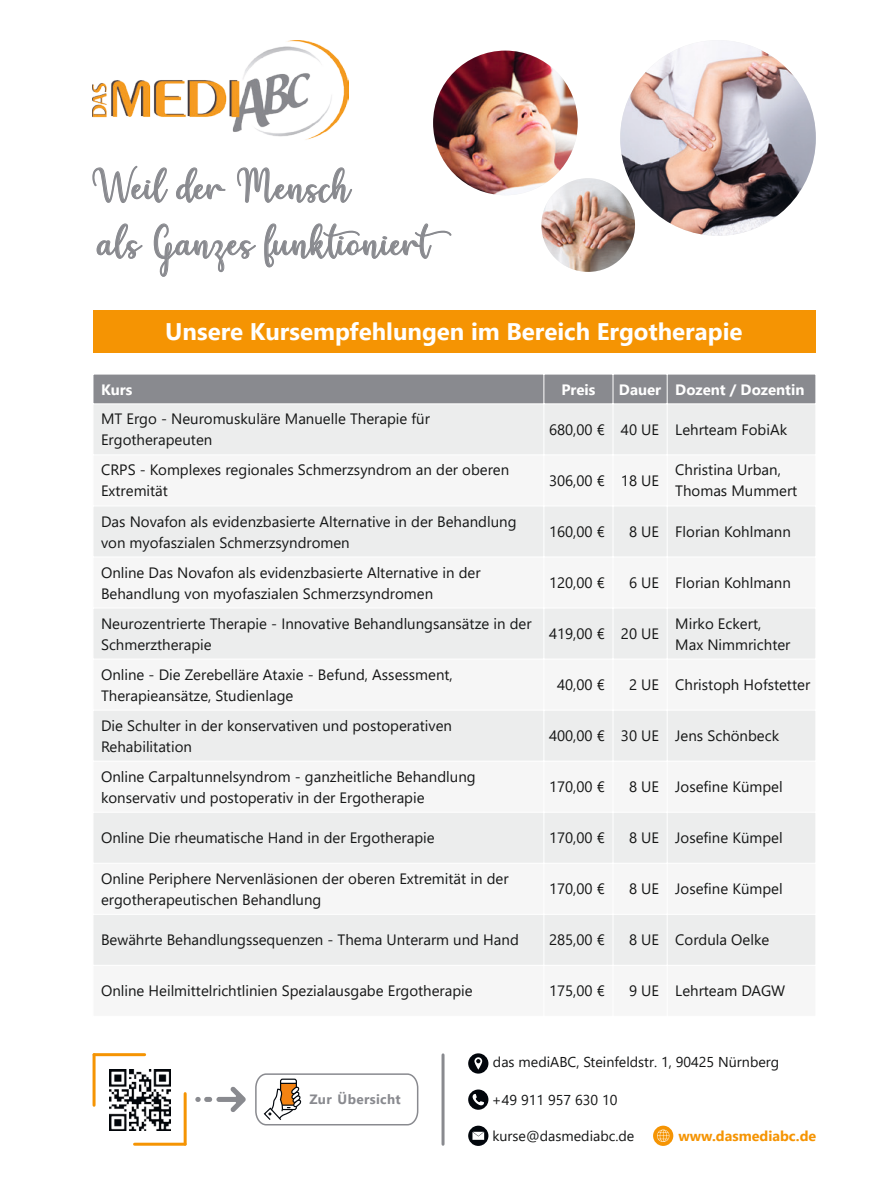
<style>
.page{position:relative;width:893px;height:1191px;background:#fff}
.page>*{position:absolute;margin:0;border:0;box-sizing:border-box;transform-origin:0 0}
.t1{font:42px/55.9px "Hello";color:#898a8f}
.t2{font:700 24px "Segoe UI";color:#fff}
.t3{font:15px/21px "Segoe UI";color:#151616}
.t4{font:700 15px "Segoe UI";color:#fff}
.t5{font:14.25px "Segoe UI";color:#151616}
.t6{font:700 14.25px "Segoe UI";color:#f59403}
.t7{font:700 13.5px "Segoe UI";letter-spacing:.025em;color:#898a8f}
</style>
<div class="page">
<img style="left:93px;top:40px;width:255px;height:100px">
<img style="left:620px;top:40px;width:196px;height:196px;border-radius:98px">
<img style="left:433px;top:51px;width:145px;height:144px;border-radius:72px">
<img style="left:541px;top:178px;width:94px;height:94px;border-radius:47px">
<div style="left:93px;top:310px;width:723px;height:43px;background:#f59403"></div>
<div style="left:93px;top:374px;width:723px;height:30px;background:#898a8f"></div>
<div style="left:94px;top:404px;width:721px;height:50px;background:#eceded"></div>
<svg style="left:94px;top:506px;width:721px;height:459px;fill:#eceded"></svg>
<hr style="left:93px;top:374px;width:1px;height:642px;background:#fff">
<hr style="left:815px;top:374px;width:1px;height:642px;background:#fff">
<hr style="left:543px;top:374px;width:1px;height:642px;background:#fff">
<hr style="left:613px;top:374px;width:1px;height:642px;background:#fff">
<hr style="left:667px;top:374px;width:1px;height:642px;background:#fff">
<hr style="left:93px;top:374px;width:723px;height:1px;background:#fff">
<hr style="left:93px;top:403px;width:723px;height:1px;background:#fff">
<hr style="left:93px;top:556px;width:723px;height:1px;background:#fff">
<hr style="left:93px;top:607px;width:723px;height:1px;background:#fff">
<hr style="left:93px;top:658px;width:723px;height:1px;background:#fff">
<hr style="left:93px;top:709px;width:723px;height:1px;background:#fff">
<hr style="left:93px;top:761px;width:723px;height:1px;background:#fff">
<hr style="left:93px;top:812px;width:723px;height:1px;background:#fff">
<hr style="left:93px;top:863px;width:723px;height:1px;background:#fff">
<hr style="left:93px;top:914px;width:723px;height:1px;background:#fff">
<img style="left:109px;top:1069px;width:61px;height:61px">
<hr style="left:94px;top:1053px;width:51px;height:3px;background:#f59403">
<hr style="left:135px;top:1142px;width:50px;height:3px;background:#f59403">
<hr style="left:93px;top:1054px;width:3px;height:51px;background:#f59403">
<hr style="left:184px;top:1093px;width:3px;height:51px;background:#f59403">
<svg style="left:255px;top:1073px;width:164px;height:53px"></svg>
<svg style="left:216px;top:1086px;width:30px;height:26px"></svg>
<div style="left:204px;top:1096px;width:8px;height:6px;background:#898a8f;border-radius:3px"></div>
<svg style="left:195px;top:1097px;width:6px;height:5px"></svg>
<div style="left:468px;top:1053px;width:20px;height:20px;background:#02060c;border-radius:50%"></div>
<svg style="left:474px;top:1057px;width:8px;height:12px"></svg>
<svg style="left:468px;top:1089px;width:20px;height:20px"></svg>
<svg style="left:469px;top:1093px;width:16px;height:16px"></svg>
<svg style="left:468px;top:1125px;width:20px;height:20px"></svg>
<svg style="left:472px;top:1131px;width:12px;height:8px"></svg>
<svg style="left:653px;top:1125px;width:20px;height:20px"></svg>
<svg style="left:657px;top:1129px;width:12px;height:13px"></svg>
<hr style="left:441px;top:1054px;width:3px;height:90px;background:#898a8f">
<p class="t1" style="left:91px;top:164px;width:366px">Weil der Mensch<br>als Ganzes funktioniert</p>
<p class="t2" style="left:165px;top:309px;width:579px">Unsere Kursempfehlungen im Bereich Ergotherapie</p>
<p class="t4" style="left:101px;top:375px;width:33px">Kurs</p>
<p class="t4" style="left:561px;top:375px;width:36px">Preis</p>
<p class="t4" style="left:619px;top:375px;width:187px">Dauer Dozent / Dozentin</p>
<p class="t3" style="left:101px;top:407px;width:330px">MT Ergo - Neuromuskuläre Manuelle Therapie für<br>Ergotherapeuten</p>
<p class="t3" style="left:549px;top:418px;width:240px">680,00 € 40 UE Lehrteam FobiAk</p>
<p class="t3" style="left:101px;top:458px;width:410px">CRPS - Komplexes regionales Schmerzsyndrom an der oberen<br>Extremität</p>
<p class="t3" style="left:549px;top:469px;width:112px">306,00 € 18 UE</p>
<p class="t3" style="left:675px;top:458px;width:124px">Christina Urban,<br>Thomas Mummert</p>
<p class="t3" style="left:101px;top:509px;width:417px">Das Novafon als evidenzbasierte Alternative in der Behandlung von myofaszialen Schmerzsyndromen</p>
<p class="t3" style="left:549px;top:520px;width:57px">160,00 €</p>
<p class="t3" style="left:629px;top:520px;width:163px">8 UE Florian Kohlmann</p>
<p class="t3" style="left:101px;top:560px;width:381px">Online Das Novafon als evidenzbasierte Alternative in der<br>Behandlung von myofaszialen Schmerzsyndromen</p>
<p class="t3" style="left:549px;top:571px;width:57px">120,00 €</p>
<p class="t3" style="left:629px;top:571px;width:163px">6 UE Florian Kohlmann</p>
<p class="t3" style="left:101px;top:611px;width:432px">Neurozentrierte Therapie - Innovative Behandlungsansätze in der<br>Schmerztherapie</p>
<p class="t3" style="left:549px;top:622px;width:112px">419,00 € 20 UE</p>
<p class="t3" style="left:675px;top:611px;width:117px">Mirko Eckert,<br>Max Nimmrichter</p>
<p class="t3" style="left:101px;top:662px;width:353px">Online - Die Zerebelläre Ataxie - Befund, Assessment,<br>Therapieansätze, Studienlage</p>
<p class="t3" style="left:557px;top:673px;width:49px">40,00 €</p>
<p class="t3" style="left:629px;top:673px;width:183px">2 UE Christoph Hofstetter</p>
<p class="t3" style="left:101px;top:713px;width:352px">Die Schulter in der konservativen und postoperativen<br>Rehabilitation</p>
<p class="t3" style="left:549px;top:724px;width:232px">400,00 € 30 UE Jens Schönbeck</p>
<p class="t3" style="left:101px;top:764px;width:376px">Online Carpaltunnelsyndrom - ganzheitliche Behandlung konservativ und postoperativ in der Ergotherapie</p>
<p class="t3" style="left:549px;top:775px;width:57px">170,00 €</p>
<p class="t3" style="left:629px;top:775px;width:155px">8 UE Josefine Kümpel</p>
<p class="t3" style="left:101px;top:826px;width:335px">Online Die rheumatische Hand in der Ergotherapie</p>
<p class="t3" style="left:549px;top:826px;width:57px">170,00 €</p>
<p class="t3" style="left:629px;top:826px;width:155px">8 UE Josefine Kümpel</p>
<p class="t3" style="left:101px;top:866px;width:409px">Online Periphere Nervenläsionen der oberen Extremität in der ergotherapeutischen Behandlung</p>
<p class="t3" style="left:549px;top:877px;width:57px">170,00 €</p>
<p class="t3" style="left:629px;top:877px;width:155px">8 UE Josefine Kümpel</p>
<p class="t3" style="left:101px;top:928px;width:419px">Bewährte Behandlungssequenzen - Thema Unterarm und Hand</p>
<p class="t3" style="left:549px;top:928px;width:57px">285,00 €</p>
<p class="t3" style="left:629px;top:928px;width:142px">8 UE Cordula Oelke</p>
<p class="t3" style="left:101px;top:979px;width:373px">Online Heilmittelrichtlinien Spezialausgabe Ergotherapie</p>
<p class="t3" style="left:549px;top:979px;width:57px">175,00 €</p>
<p class="t3" style="left:629px;top:979px;width:157px">9 UE Lehrteam DAGW</p>
<p class="t7" style="left:309px;top:1087px;width:93px">Zur Übersicht</p>
<p class="t5" style="left:493px;top:1048px;width:288px">das mediABC, Steinfeldstr. 1, 90425 Nürnberg</p>
<p class="t5" style="left:492px;top:1086px;width:127px">+49 911 957 630 10</p>
<p class="t5" style="left:492px;top:1122px;width:143px">kurse@dasmediabc.de</p>
<p class="t6" style="left:678px;top:1122px;width:139px">www.dasmediabc.de</p>
</div>
